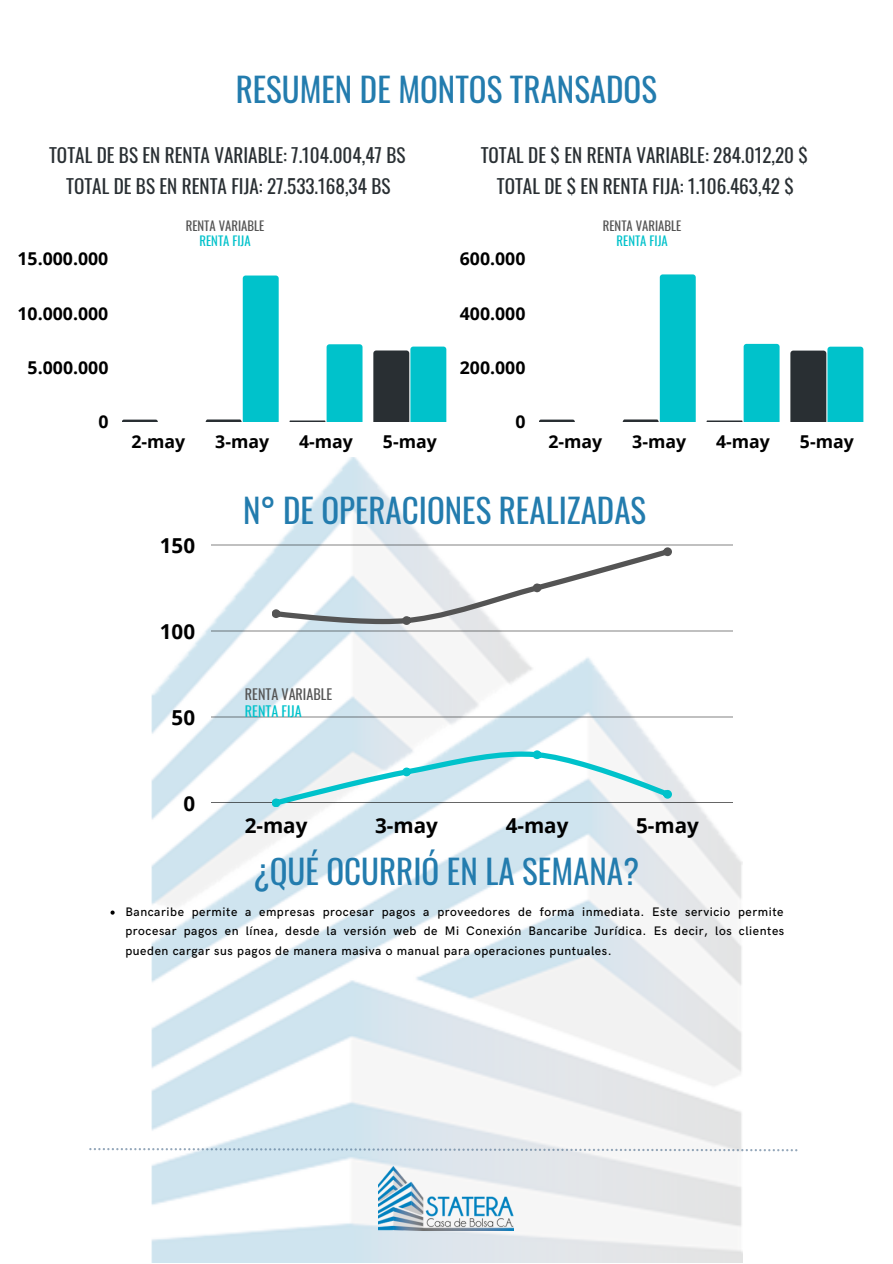
<style>
.page{position:relative;width:893px;height:1264px;background:#fff}
.page>*{position:absolute;margin:0;border:0;box-sizing:border-box;transform-origin:0 0}
.t1{font:33px "Oswald";color:#237cae}
.t2{font:700 20.55px "Open Sans";color:#000}
.t3{font:19.2px "Oswald";color:#292f33}
.t4{font:700 17.7px "Open Sans";color:#000}
.t5{font:14.1px "Oswald";color:#545454}
.t6{font:14.1px "Oswald";color:#00c2cb}
.t7{font:12.75px "Oswald";color:#545454}
.t8{font:12.75px "Oswald";color:#00c2cb}
.t9{font:500 12.3px/19.5px "HK Grotesk";letter-spacing:.045em;color:#000;text-align:justify}
</style>
<div class="page">
<img style="left:151px;top:457px;width:591px;height:805px">
<svg style="left:122px;top:419px;width:36px;height:3px"></svg>
<svg style="left:206px;top:275px;width:73px;height:147px"></svg>
<svg style="left:289px;top:344px;width:73px;height:78px"></svg>
<svg style="left:373px;top:346px;width:73px;height:76px;background:#208187"></svg>
<hr style="left:211px;top:544px;width:521px;height:1px;background:#000">
<hr style="left:211px;top:630px;width:521px;height:1px;background:#000">
<hr style="left:211px;top:716px;width:521px;height:1px;background:#000">
<hr style="left:211px;top:802px;width:521px;height:1px;background:#000">
<svg style="left:272px;top:547px;width:399px;height:78px"></svg>
<svg style="left:272px;top:750px;width:399px;height:57px"></svg>
<img style="left:379px;top:1166px;width:135px;height:64px">
<svg style="left:539px;top:419px;width:35px;height:3px"></svg>
<svg style="left:622px;top:274px;width:73px;height:148px"></svg>
<svg style="left:706px;top:344px;width:73px;height:78px"></svg>
<svg style="left:790px;top:346px;width:73px;height:76px;background:#218187"></svg>
<svg style="left:89px;top:1147px;width:708px;height:4px"></svg>
<svg style="left:110px;top:910px;width:5px;height:4px"></svg>
<p class="t1" style="left:236px;top:64px;width:423px">RESUMEN DE MONTOS TRANSADOS</p>
<p class="t3" style="left:49px;top:140px;width:358px">TOTAL DE BS EN RENTA VARIABLE: 7.104.004,47 BS</p>
<p class="t3" style="left:480px;top:140px;width:329px">TOTAL DE $ EN RENTA VARIABLE: 284.012,20 $</p>
<p class="t3" style="left:66px;top:171px;width:326px">TOTAL DE BS EN RENTA FIJA: 27.533.168,34 BS</p>
<p class="t3" style="left:497px;top:171px;width:298px">TOTAL DE $ EN RENTA FIJA: 1.106.463,42 $</p>
<p class="t7" style="left:186px;top:216px;width:80px">RENTA VARIABLE</p>
<p class="t8" style="left:199px;top:230px;width:53px">RENTA FIJA</p>
<p class="t7" style="left:602px;top:216px;width:80px">RENTA VARIABLE</p>
<p class="t8" style="left:616px;top:230px;width:53px">RENTA FIJA</p>
<p class="t4" style="left:18px;top:246px;width:92px">15.000.000</p>
<p class="t4" style="left:460px;top:246px;width:67px">600.000</p>
<p class="t4" style="left:18px;top:301px;width:92px">10.000.000</p>
<p class="t4" style="left:460px;top:301px;width:67px">400.000</p>
<p class="t4" style="left:28px;top:355px;width:82px">5.000.000</p>
<p class="t4" style="left:460px;top:355px;width:67px">200.000</p>
<p class="t4" style="left:98px;top:409px;width:12px">0</p>
<p class="t4" style="left:515px;top:409px;width:12px">0</p>
<p class="t4" style="left:131px;top:428px;width:55px">2-may</p>
<p class="t4" style="left:215px;top:428px;width:55px">3-may</p>
<p class="t4" style="left:299px;top:428px;width:55px">4-may</p>
<p class="t4" style="left:383px;top:428px;width:55px">5-may</p>
<p class="t4" style="left:548px;top:428px;width:55px">2-may</p>
<p class="t4" style="left:632px;top:428px;width:55px">3-may</p>
<p class="t4" style="left:716px;top:428px;width:55px">4-may</p>
<p class="t4" style="left:799px;top:428px;width:55px">5-may</p>
<p class="t2" style="left:160px;top:531px;width:37px">150</p>
<p class="t2" style="left:160px;top:617px;width:37px">100</p>
<p class="t2" style="left:172px;top:702px;width:25px">50</p>
<p class="t2" style="left:183px;top:788px;width:13px">0</p>
<p class="t1" style="left:243px;top:484px;width:404px">N° DE OPERACIONES REALIZADAS</p>
<p class="t5" style="left:245px;top:683px;width:89px">RENTA VARIABLE</p>
<p class="t6" style="left:245px;top:700px;width:58px">RENTA FIJA</p>
<p class="t2" style="left:245px;top:811px;width:64px">2-may</p>
<p class="t2" style="left:375px;top:811px;width:64px">3-may</p>
<p class="t2" style="left:505px;top:811px;width:64px">4-may</p>
<p class="t2" style="left:636px;top:811px;width:64px">5-may</p>
<p class="t1" style="left:253px;top:845px;width:387px">¿QUÉ OCURRIÓ EN LA SEMANA?</p>
<p class="t9" style="left:125px;top:902px;width:660px">Bancaribe permite a empresas procesar pagos a proveedores de forma inmediata. Este servicio permite procesar pagos en línea, desde la versión web de Mi Conexión Bancaribe Jurídica. Es decir, los clientes pueden cargar sus pagos de manera masiva o manual para operaciones puntuales.</p>
</div>
